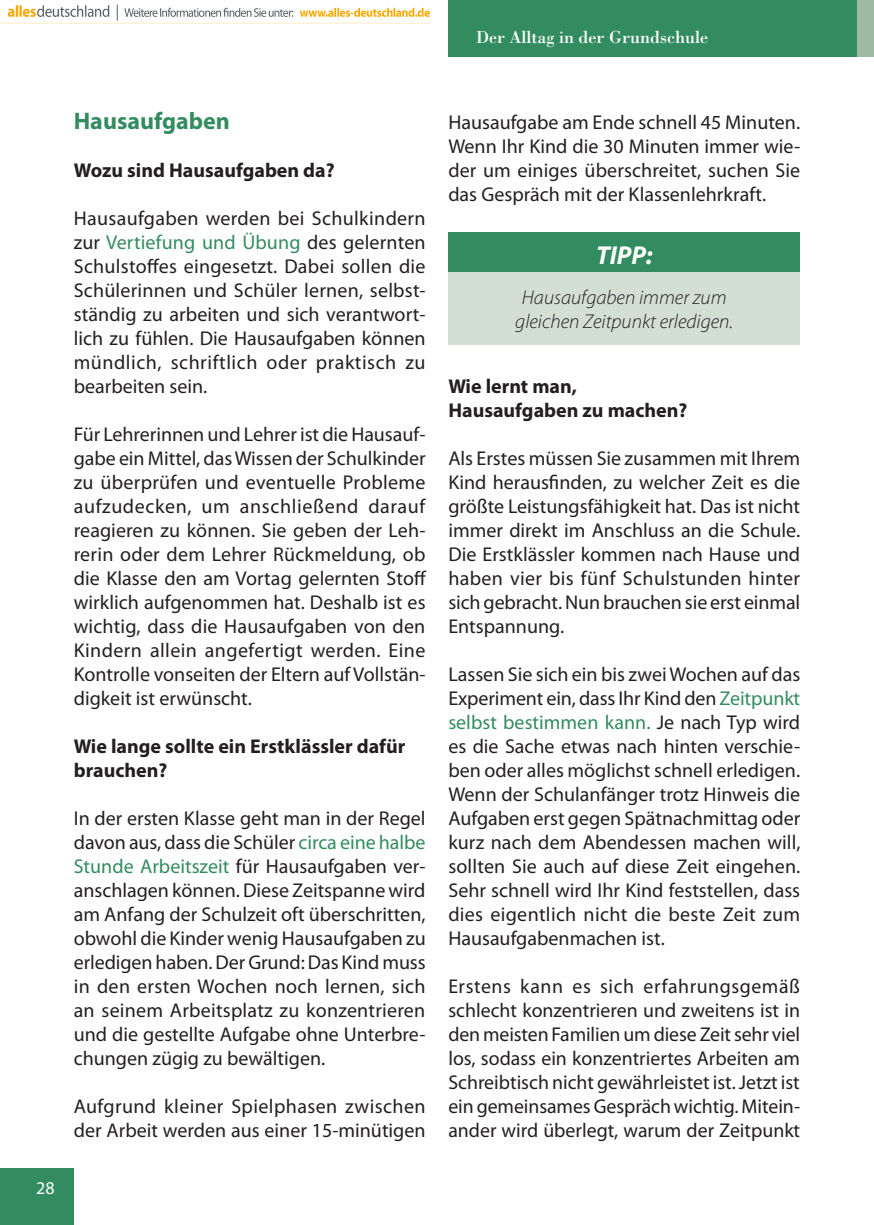
<style>
.page{position:relative;width:874px;height:1225px;background:#fff}
.page>*{position:absolute;margin:0;border:0;box-sizing:border-box;transform-origin:0 0}
.t1{font:italic 700 26px "Myriad Pro";color:#fff}
.t2{font:700 24px "Myriad Pro";color:#338c5f}
.t3{font:20px/24px "Myriad Pro";color:#231f20;text-align:justify}
.t4{font:700 20px/24px "Myriad Pro";color:#231f20}
.t5{font:italic 300 20px/24px "Myriad Pro";color:#231f20;text-align:center}
.t6{font:18px "Bodoni Std";color:#fff}
.t7{font:18px "Myriad Pro";color:#fff}
.s1{color:#338c5f}
</style>
<div class="page">
<div style="left:0;top:1168px;width:74px;height:57px;background:#338c5f"></div>
<div style="left:448px;top:0;width:408px;height:57px;background:#338c5f"></div>
<div style="left:856px;top:0;width:17px;height:57px;background:#9ebaa2"></div>
<div style="left:448px;top:233px;width:351px;height:40px;background:#338c5f"></div>
<div style="left:448px;top:273px;width:351px;height:72px;background:#d4dfd4"></div>
<img style="left:0;top:4px;width:430px;height:19px">
<p class="t6" style="left:476px;top:26px;width:234px">Der Alltag in der Grundschule</p>
<p class="t7" style="left:36px;top:1178px;width:20px">28</p>
<p class="t2" style="left:74px;top:107px;width:158px">Hausaufgaben</p>
<p class="t4" style="left:74px;top:158px;width:262px">Wozu sind Hausaufgaben da?</p>
<p class="t3" style="left:74px;top:206px;width:353px">Hausaufgaben werden bei Schulkindern zur <span class="s1">Vertiefung und Übung</span> des gelernten Schulstoffes eingesetzt. Dabei sollen die Schülerinnen und Schüler lernen, selbst&shy;ständig zu arbeiten und sich verantwort&shy;lich zu fühlen. Die Hausaufgaben können mündlich, schriftlich oder praktisch zu bearbeiten sein.</p>
<p class="t3" style="left:74px;top:422px;width:354px">Für Lehrerinnen und Lehrer ist die Hausauf&shy;gabe ein Mittel, das Wissen der Schulkinder zu überprüfen und eventuelle Probleme aufzudecken, um anschließend darauf reagieren zu können. Sie geben der Leh&shy;rerin oder dem Lehrer Rückmeldung, ob die Klasse den am Vortag gelernten Stoff wirklich aufgenommen hat. Deshalb ist es wichtig, dass die Hausaufgaben von den Kindern allein angefertigt werden. Eine Kontrolle vonseiten der Eltern auf Vollstän&shy;digkeit ist erwünscht.</p>
<p class="t4" style="left:74px;top:734px;width:333px">Wie lange sollte ein Erstklässler dafür brauchen?</p>
<p class="t3" style="left:74px;top:806px;width:353px">In der ersten Klasse geht man in der Regel davon aus, dass die Schüler <span class="s1">circa eine halbe Stunde Arbeitszeit</span> für Hausaufgaben ver&shy;anschlagen können. Diese Zeitspanne wird am Anfang der Schulzeit oft überschritten, obwohl die Kinder wenig Hausaufgaben zu erledigen haben. Der Grund: Das Kind muss in den ersten Wochen noch lernen, sich an seinem Arbeitsplatz zu konzentrieren und die gestellte Aufgabe ohne Unterbre&shy;chungen zügig zu bewältigen.</p>
<p class="t3" style="left:74px;top:1094px;width:353px">Aufgrund kleiner Spielphasen zwischen der Arbeit werden aus einer 1 5-minütigen</p>
<p class="t3" style="left:448px;top:110px;width:353px">Hausaufgabe am Ende schnell 45 Minuten.<br>Wenn Ihr Kind die 30 Minuten immer wie&shy;der um einiges überschreitet, suchen Sie das Gespräch mit der Klassenlehrkraft.</p>
<h1 class="t1" style="left:595px;top:241px;width:58px">TIPP:</h1>
<p class="t5" style="left:515px;top:286px;width:219px">Hausaufgaben immer zum gleichen Zeitpunkt erledigen.</p>
<p class="t4" style="left:448px;top:374px;width:240px">Wie lernt man,<br>Hausaufgaben zu machen?</p>
<p class="t3" style="left:448px;top:446px;width:353px">Als Erstes müssen Sie zusammen mit Ihrem Kind herausfinden, zu welcher Zeit es die größte Leistungsfähigkeit hat. Das ist nicht immer direkt im Anschluss an die Schule.<br>Die Erstklässler kommen nach Hause und haben vier bis fünf Schulstunden hinter sich gebracht. Nun brauchen sie erst einmal Entspannung.</p>
<p class="t3" style="left:448px;top:662px;width:353px">Lassen Sie sich ein bis zwei Wochen auf das Experiment ein, dass Ihr Kind den <span class="s1">Zeitpunkt selbst bestimmen kann.</span> Je nach Typ wird es die Sache etwas nach hinten verschie&shy;ben oder alles möglichst schnell erledigen.<br>Wenn der Schulanfänger trotz Hinweis die Aufgaben erst gegen Spätnachmittag oder kurz nach dem Abendessen machen will, sollten Sie auch auf diese Zeit eingehen.<br>Sehr schnell wird Ihr Kind feststellen, dass dies eigentlich nicht die beste Zeit zum Hausaufgabenmachen ist.</p>
<p class="t3" style="left:448px;top:974px;width:353px">Erstens kann es sich erfahrungsgemäß schlecht konzentrieren und zweitens ist in den meisten Familien um diese Zeit sehr viel los, sodass ein konzentriertes Arbeiten am Schreibtisch nicht gewährleistet ist. Jetzt ist ein gemeinsames Gespräch wichtig. Mitein&shy;ander wird überlegt, warum der Zeitpunkt</p>
</div>
